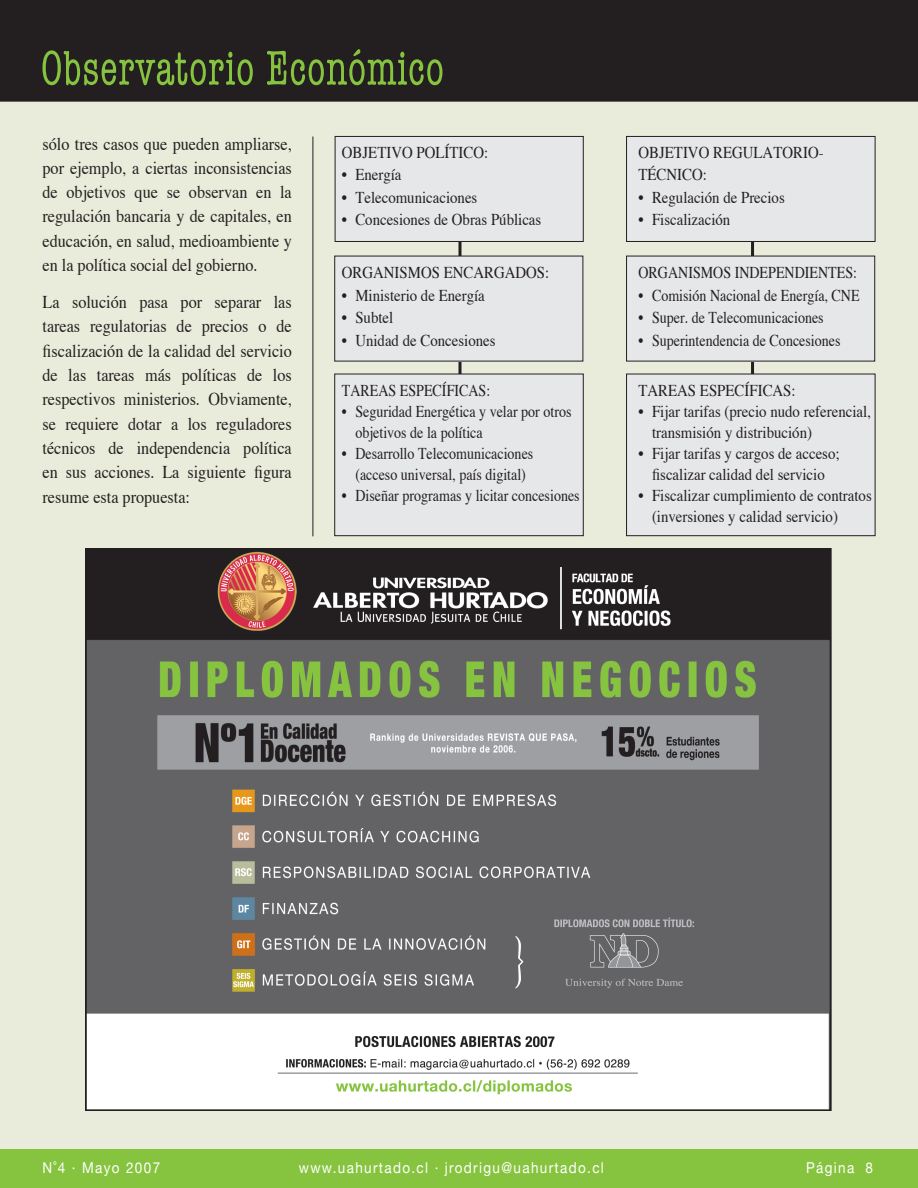
<style>
.page{position:relative;width:918px;height:1188px;background:#fff}
.page>*{position:absolute;margin:0;border:0;box-sizing:border-box;transform-origin:0 0}
.t1{font:18px/24.3px "Times";color:#231f20;text-align:justify;scale:.9 1}
.t2{font:16.5px/21px "Times";color:#231f20;scale:.9 1}
.t3{font:16.5px/21px "Times";color:#231f20;scale:.85 1}
.t4{font:15px "Helvetica Neue";letter-spacing:.1em;color:#fff;scale:.9 1}
</style>
<div class="page">
<div style="left:0;top:0;width:918px;height:1187px;background:#eaecdb"></div>
<div style="left:0;top:1149px;width:918px;height:39px;background:#86c43f"></div>
<div style="left:0;top:0;width:918px;height:102px;background:#231f20"></div>
<svg style="left:43px;top:50px;width:210px;height:35px;background:#405029"></svg>
<svg style="left:267px;top:49px;width:175px;height:36px;background:#404f29"></svg>
<hr style="left:43px;top:99px;width:832px;height:1px;background:#231f20">
<hr style="left:751px;top:214px;width:3px;height:271px;background:#231f20">
<hr style="left:459px;top:222px;width:3px;height:271px;background:#231f20">
<div style="left:627px;top:256px;width:248px;height:105px;background:#e6e7e9"></div>
<div style="left:335px;top:256px;width:248px;height:105px;background:#e6e7e9"></div>
<hr style="left:313px;top:137px;width:1px;height:399px;background:#231f20">
<img style="left:86px;top:548px;width:746px;height:563px">
<div style="left:627px;top:136px;width:248px;height:105px;background:#e6e7e9"></div>
<div style="left:626px;top:136px;width:249px;height:106px;border:1px solid #231f20"></div>
<div style="left:627px;top:374px;width:248px;height:162px;background:#e6e7e9"></div>
<div style="left:626px;top:374px;width:249px;height:162px;border:1px solid #231f20"></div>
<div style="left:335px;top:136px;width:248px;height:105px;background:#e6e7e9"></div>
<div style="left:335px;top:136px;width:249px;height:106px;border:1px solid #231f20"></div>
<div style="left:335px;top:374px;width:248px;height:162px;background:#e6e7e9"></div>
<div style="left:334px;top:374px;width:250px;height:162px;border:1px solid #231f20"></div>
<p class="t1" style="left:43px;top:130px;width:279px">sólo tres casos que pueden ampliarse, por ejemplo, a ciertas inconsistencias de objetivos que se observan en la regulación bancaria y de capitales, en educación, en salud, medioambiente y en la política social del gobierno.</p>
<p class="t1" style="left:43px;top:288px;width:279px">La solución pasa por separar las tareas regulatorias de precios o de fiscalización de la calidad del servicio de las tareas más políticas de los respectivos ministerios. Obviamente, se requiere dotar a los reguladores técnicos de independencia política en sus acciones. La siguiente figura resume esta propuesta:</p>
<p class="t2" style="left:342px;top:140px;width:164px">OBJETIVO POLÍTICO:</p>
<p class="t2" style="left:342px;top:163px;width:68px">• Energía</p>
<p class="t2" style="left:342px;top:185px;width:152px">• Telecomunicaciones</p>
<p class="t2" style="left:342px;top:208px;width:223px">• Concesiones de Obras Públicas</p>
<p class="t2" style="left:342px;top:261px;width:232px">ORGANISMOS ENCARGADOS:</p>
<p class="t2" style="left:342px;top:284px;width:160px">• Ministerio de Energía</p>
<p class="t2" style="left:342px;top:306px;width:59px">• Subtel</p>
<p class="t2" style="left:342px;top:329px;width:172px">• Unidad de Concesiones</p>
<p class="t3" style="left:342px;top:379px;width:176px">TAREAS ESPECÍFICAS:</p>
<p class="t3" style="left:355px;top:400px;width:256px;text-indent:-14px">• Seguridad Energética y velar por otros objetivos de la política</p>
<p class="t3" style="left:342px;top:442px;width:227px">• Desarrollo Telecomunicaciones</p>
<p class="t3" style="left:355px;top:463px;width:202px">(acceso universal, país digital)</p>
<p class="t3" style="left:342px;top:484px;width:281px">• Diseñar programas y licitar concesiones</p>
<p class="t2" style="left:639px;top:139px;width:207px;line-height:22.5px">OBJETIVO REGULATORIO-<br>TÉCNICO:</p>
<p class="t2" style="left:639px;top:185px;width:164px">• Regulación de Precios</p>
<p class="t2" style="left:639px;top:208px;width:104px">• Fiscalización</p>
<p class="t3" style="left:639px;top:261px;width:259px">ORGANISMOS INDEPENDIENTES:</p>
<p class="t3" style="left:639px;top:284px;width:262px">• Comisión Nacional de Energía, CNE</p>
<p class="t3" style="left:639px;top:306px;width:219px">• Super. de Telecomunicaciones</p>
<p class="t3" style="left:639px;top:329px;width:239px">• Superintendencia de Concesiones</p>
<p class="t2" style="left:639px;top:379px;width:176px">TAREAS ESPECÍFICAS:</p>
<p class="t2" style="left:652px;top:400px;width:245px;text-indent:-14px">• Fijar tarifas (precio nudo referencial, transmisión y distribución)</p>
<p class="t2" style="left:639px;top:442px;width:225px;text-align:center">• Fijar tarifas y cargos de acceso; fiscalizar calidad del servicio</p>
<p class="t2" style="left:639px;top:484px;width:261px">• Fiscalizar cumplimiento de contratos</p>
<p class="t2" style="left:652px;top:505px;width:208px">(inversiones y calidad servicio)</p>
<p class="t4" style="left:43px;top:1158px;width:132px">N˚4 · Mayo 2007</p>
<p class="t4" style="left:299px;top:1158px;width:341px">www.uahurtado.cl · jrodrigu@uahurtado.cl</p>
<p class="t4" style="left:806px;top:1158px;width:55px">Página</p>
</div>
